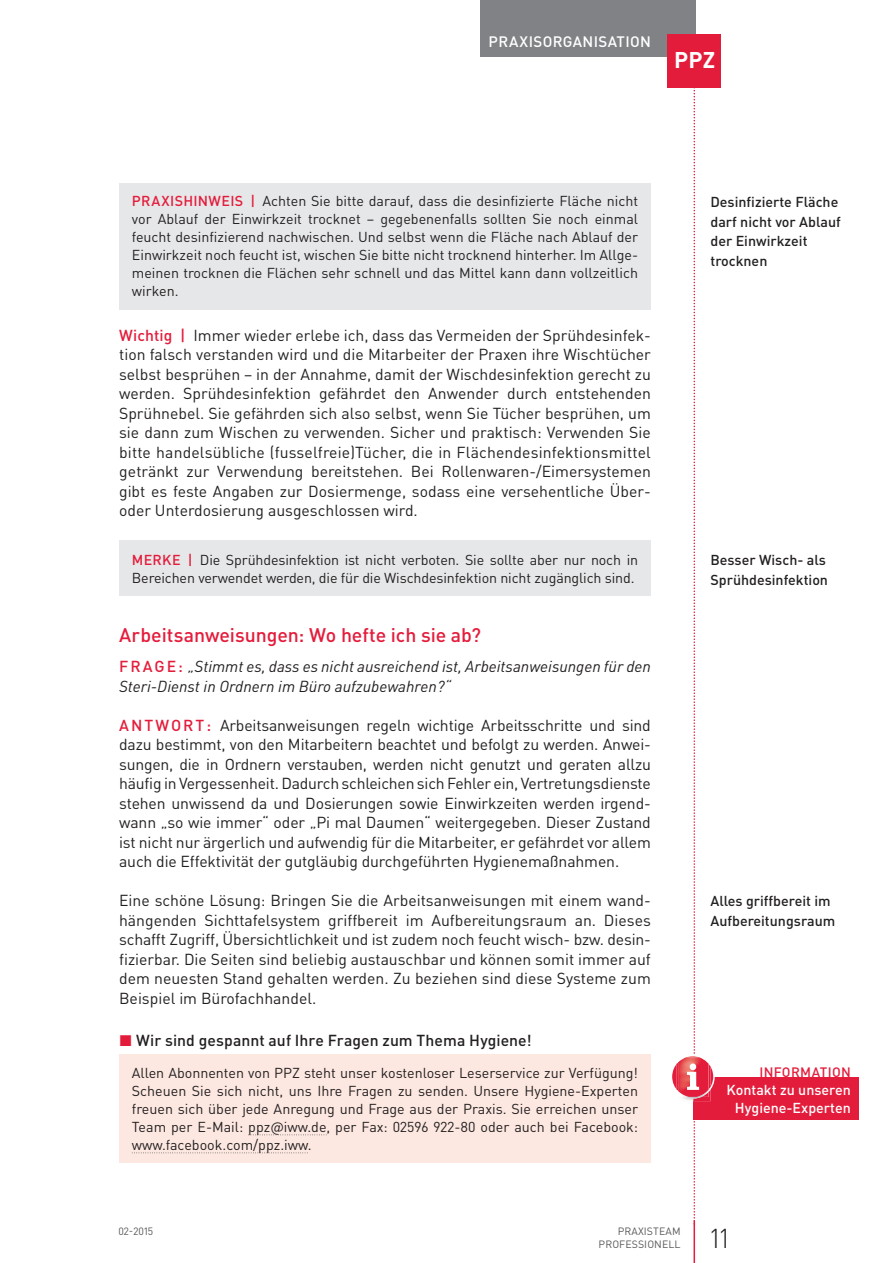
<style>
.page{position:relative;width:893px;height:1263px;background:#fff}
.page>*{position:absolute;margin:0;border:0;box-sizing:border-box;transform-origin:0 0}
.t1{font:300 27px "DIN Pro";color:#231f20}
.t2{font:700 22.5px "DIN Pro";color:#fff}
.t3{font:500 19.5px "DIN Pro";letter-spacing:-.005em;color:#e41c3b}
.t4{font:15.75px/19.5px "DIN Pro";color:#231f20;text-align:justify}
.t5{font:italic 15.75px/19.5px "DIN Pro";color:#231f20}
.t6{font:500 15.75px "DIN Pro";letter-spacing:.005em;color:#231f20}
.t7{font:500 15px "DIN Pro";letter-spacing:.02em;color:#fff}
.t8{font:14.25px/18px "DIN Pro";letter-spacing:-.01em;color:#231f20;text-align:justify}
.t9{font:500 14.25px/19.5px "DIN Pro";color:#231f20}
.t10{font:500 14.25px/17.2px "DIN Pro";color:#fff;text-align:right}
.t11{font:500 13.5px "DIN Pro";letter-spacing:.02em;color:#e41c3b}
.t12{font:10.5px/12.8px "DIN Pro";letter-spacing:.01em;color:#57585a;text-align:right}
.s1{font-weight:500;color:#e41c3b}
.s2{font-weight:500;font-style:normal;color:#e41c3b}
.s3{color:#e41c3b}
</style>
<div class="page">
<div style="left:651px;top:0;width:44px;height:57px;background:#808285"></div>
<div style="left:480px;top:0;width:179px;height:57px;background:#808285"></div>
<div style="left:667px;top:34px;width:53px;height:53px;background:#e41c3b"></div>
<div style="left:119px;top:183px;width:532px;height:126px;background:#e6e7e9"></div>
<div style="left:119px;top:540px;width:532px;height:55px;background:#e6e7e9"></div>
<div style="left:119px;top:1054px;width:532px;height:109px;background:#fce8e1"></div>
<svg style="left:248px;top:1135px;width:77px;height:1px"></svg>
<svg style="left:132px;top:1153px;width:176px;height:1px"></svg>
<div style="left:693px;top:1077px;width:166px;height:43px;background:#e41c3b"></div>
<svg style="left:670px;top:0;width:44px;height:1263px"></svg>
<p class="t7" style="left:488px;top:35px;width:164px">PRAXISORGANISATION</p>
<h2 class="t2" style="left:674px;top:51px;width:43px">PPZ</h2>
<p class="t8" style="left:132px;top:193px;width:507px"><span class="s1">PRAXISHINWEIS |</span> Achten Sie bitte darauf, dass die desinfizierte Fläche nicht vor Ablauf der Einwirkzeit trocknet – gegebenenfalls sollten Sie noch einmal feucht desinfizierend nachwischen. Und selbst wenn die Fläche nach Ablauf der Einwirkzeit noch feucht ist, wischen Sie bitte nicht trocknend hinterher. Im Allge&shy;meinen trocknen die Flächen sehr schnell und das Mittel kann dann vollzeitlich wirken.</p>
<p class="t4" style="left:119px;top:326px;width:533px"><span class="s1">Wichtig |</span> Immer wieder erlebe ich, dass das Vermeiden der Sprühdesinfek&shy;tion falsch verstanden wird und die Mitarbeiter der Praxen ihre Wischtücher selbst besprühen – in der Annahme, damit der Wischdesinfektion gerecht zu werden. Sprühdesinfektion gefährdet den Anwender durch entstehenden Sprühnebel. Sie gefährden sich also selbst, wenn Sie Tücher besprühen, um sie dann zum Wischen zu verwenden. Sicher und praktisch: Verwenden Sie bitte handelsübliche (fusselfreie)Tücher, die in Flächendesinfektionsmittel getränkt zur Verwendung bereitstehen. Bei Rollenwaren-/Eimersystemen gibt es feste Angaben zur Dosiermenge, sodass eine versehentliche Über&shy;oder Unterdosierung ausgeschlossen wird.</p>
<p class="t8" style="left:132px;top:551px;width:507px"><span class="s1">MERKE |</span> Die Sprühdesinfektion ist nicht verboten. Sie sollte aber nur noch in<br>Berei chen verwendet werden, die für die Wischdesinfektion nicht zugänglich sind.</p>
<p class="t3" style="left:119px;top:627px;width:363px">Arbeitsanweisungen: Wo hefte ich sie ab?</p>
<p class="t5" style="left:119px;top:658px;width:533px"><span class="s2">F R A G E :</span> „Stimmt es, dass es nicht ausreichend ist, Arbeitsanweisungen für den<br>Steri-Dienst in Ordnern im Büro aufzubewahren?“</p>
<p class="t4" style="left:119px;top:716px;width:533px"><span class="s1">A N T WO R T :</span> Arbeitsanweisungen regeln wichtige Arbeitsschritte und sind dazu bestimmt, von den Mitarbeitern beachtet und befolgt zu werden. Anwei&shy;sungen, die in Ordnern verstauben, werden nicht genutzt und geraten allzu häufig in Vergessenheit. Dadurch schleichen sich Fehler ein, V ertretungsdienste stehen unwissend da und Dosierungen sowie Einwirkzeiten werden irgend&shy;wann „so wie immer“ oder „Pi mal Daumen“ weitergegeben. Dieser Zustand ist nicht nur ärgerlich und aufwendig für die Mitarbeiter, er gefährdet vor allem auch die Effektivität der gutgläubig durchgeführten Hygienemaßnahmen.</p>
<p class="t4" style="left:119px;top:891px;width:533px">Eine schöne Lösung: Bringen Sie die Arbeitsanweisungen mit einem wand&shy;hängenden Sichttafelsystem griffbereit im Aufbereitungsraum an. Dieses schafft Zugriff, Übersichtlichkeit und ist zudem noch feucht wisch- bzw. desin&shy;fizierbar. Die Seiten sind beliebig austauschbar und können somit immer auf dem neuesten Stand gehalten werden. Zu beziehen sind diese Sys teme zum Beispiel im Bürofachhandel.</p>
<p class="t6" style="left:119px;top:1033px;width:414px"><span class="s3">◼</span> Wir sind gespannt auf Ihre Fragen zum Thema Hygiene!</p>
<p class="t8" style="left:132px;top:1064px;width:507px">Allen Abonnenten von PPZ steht unser kostenloser Leserservice zur Verfügung!<br>Scheuen Sie sich nicht, uns Ihre Fragen zu senden. Unsere Hygiene-Experten freuen sich über jede Anregung und Frage aus der Praxis. Sie erreichen unser Team per E-Mail: ppz@iww.de, per Fax: 02596 922-80 oder auch bei Facebook: www.facebook.com/ppz.iww.</p>
<p class="t9" style="left:710px;top:193px;width:132px">Desinfizierte Fläche darf nicht vor Ablauf der Einwirkzeit trocknen</p>
<p class="t9" style="left:710px;top:552px;width:119px">Besser Wisch- als<br>Sprühdesinfektion</p>
<p class="t9" style="left:710px;top:892px;width:126px">Alles griffbereit im<br>Aufbereitungsraum</p>
<p class="t11" style="left:759px;top:1066px;width:93px">INFORMATION</p>
<p class="t10" style="left:726px;top:1083px;width:126px">Kontakt zu unseren<br>Hygiene-Experten</p>
<p class="t12" style="left:118px;top:1225px;width:37px">02 - 2015</p>
<p class="t12" style="left:598px;top:1225px;width:83px">PRAXISTEAM<br>PROFESSIONELL</p>
<h1 class="t1" style="left:710px;top:1227px;width:20px">11</h1>
</div>
